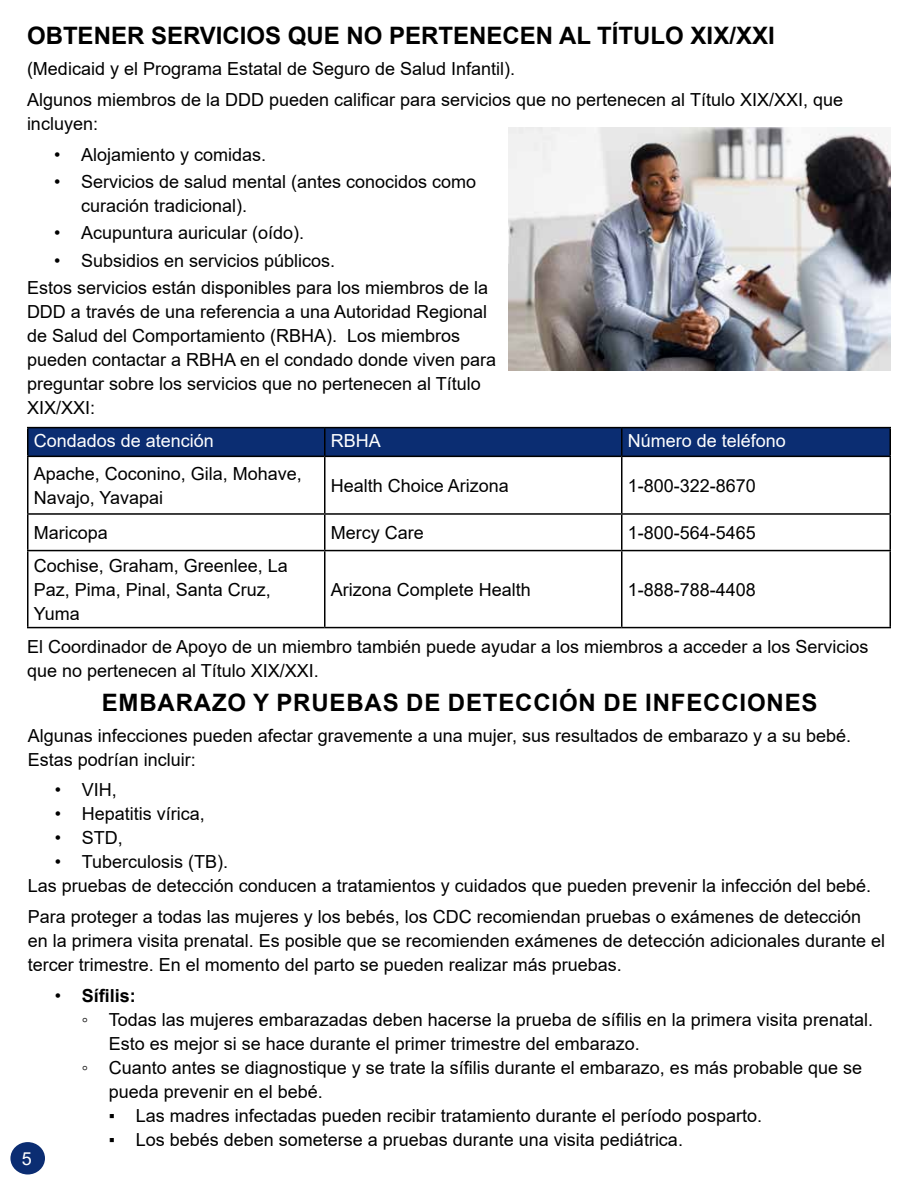
<style>
.page{position:relative;width:918px;height:1188px;background:#fff}
.page>*{position:absolute;margin:0;border:0;box-sizing:border-box;transform-origin:0 0}
.t1{font:700 24px "Arial";color:#000}
.t2{font:700 24px "Arial";letter-spacing:.035em;color:#000}
.t3{font:18px/24px "Arial";color:#000}
.t4{font:18px "Arial";color:#fff}
.t5{font:700 18px "Arial";color:#000}
.s1{font-weight:400}
</style>
<div class="page">
<div style="left:28px;top:428px;width:297px;height:28px;background:#0b2d72"></div>
<div style="left:325px;top:428px;width:297px;height:28px;background:#0b2d72"></div>
<div style="left:622px;top:428px;width:268px;height:28px;background:#0b2d72"></div>
<hr style="left:27px;top:427px;width:298px;height:1px;background:#000">
<svg style="left:27px;top:428px;width:1px;height:28px"></svg>
<hr style="left:325px;top:427px;width:297px;height:1px;background:#000">
<hr style="left:324px;top:428px;width:2px;height:28px;background:#000">
<hr style="left:622px;top:427px;width:269px;height:1px;background:#000">
<svg style="left:621px;top:428px;width:1px;height:28px"></svg>
<svg style="left:890px;top:428px;width:1px;height:28px"></svg>
<hr style="left:27px;top:456px;width:298px;height:1px;background:#000">
<hr style="left:27px;top:457px;width:1px;height:56px;background:#000">
<hr style="left:325px;top:456px;width:297px;height:1px;background:#000">
<hr style="left:324px;top:457px;width:2px;height:56px;background:#000">
<hr style="left:622px;top:456px;width:269px;height:1px;background:#000">
<hr style="left:621px;top:457px;width:1px;height:56px;background:#000">
<hr style="left:890px;top:457px;width:1px;height:56px;background:#000">
<hr style="left:27px;top:513px;width:298px;height:2px;background:#000">
<hr style="left:27px;top:515px;width:1px;height:35px;background:#000">
<hr style="left:325px;top:513px;width:297px;height:2px;background:#000">
<hr style="left:324px;top:515px;width:2px;height:35px;background:#000">
<hr style="left:622px;top:513px;width:269px;height:2px;background:#000">
<hr style="left:621px;top:515px;width:1px;height:35px;background:#000">
<hr style="left:890px;top:515px;width:1px;height:35px;background:#000">
<hr style="left:27px;top:550px;width:298px;height:1px;background:#000">
<hr style="left:27px;top:551px;width:1px;height:76px;background:#000">
<hr style="left:325px;top:550px;width:297px;height:1px;background:#000">
<hr style="left:324px;top:551px;width:2px;height:76px;background:#000">
<hr style="left:622px;top:550px;width:269px;height:1px;background:#000">
<hr style="left:621px;top:551px;width:1px;height:76px;background:#000">
<hr style="left:890px;top:551px;width:1px;height:76px;background:#000">
<hr style="left:27px;top:627px;width:298px;height:1px;background:#000">
<hr style="left:325px;top:627px;width:297px;height:1px;background:#000">
<hr style="left:622px;top:627px;width:269px;height:1px;background:#000">
<img style="left:508px;top:127px;width:383px;height:243px">
<div style="left:10px;top:1142px;width:35px;height:32px;background:#0b2d72;border-radius:50%"></div>
<h1 class="t1" style="left:27px;top:19px;width:749px">OBTENER SERVICIOS QUE NO PERTENECEN AL TÍTULO XIX/XXI</h1>
<p class="t3" style="left:27px;top:53px;width:818px;line-height:30.8px">(Medicaid y el Programa Estatal de Seguro de Salud Infantil).<br>Algunos miembros de la DDD pueden calificar para servicios que no pertenecen al Título XIX/XXI, que</p>
<p class="t3" style="left:27px;top:112px;width:73px">incluyen:</p>
<p class="t3" style="left:54px;top:142px;width:214px">• Alojamiento y comidas.</p>
<p class="t3" style="left:81px;top:170px;width:397px;text-indent:-27px">• Servicios de salud mental (antes conocidos como curación tradicional).</p>
<p class="t3" style="left:54px;top:221px;width:252px">• Acupuntura auricular (oído).</p>
<p class="t3" style="left:27px;top:247px;width:463px;line-height:27.3px;text-indent:27px">• Subsidios en servicios públicos.<br>Estos servicios están disponibles para los miembros de la</p>
<p class="t3" style="left:27px;top:300px;width:471px">DDD a través de una referencia a una Autoridad Regional de Salud del Comportamiento (RBHA). Los miembros pueden contactar a RBHA en el condado donde viven para preguntar sobre los servicios que no pertenecen al Título XIX/XXI:</p>
<p class="t4" style="left:34px;top:428px;width:182px">Condados de atención</p>
<p class="t4" style="left:331px;top:428px;width:52px">RBHA</p>
<p class="t4" style="left:628px;top:428px;width:160px">Número de teléfono</p>
<p class="t3" style="left:34px;top:461px;width:270px">Apache, Coconino, Gila, Mohave,<br>Navajo, Yavapai</p>
<p class="t3" style="left:331px;top:473px;width:180px">Health Choice Arizona</p>
<p class="t3" style="left:628px;top:473px;width:130px">1-800-322-8670</p>
<p class="t3" style="left:34px;top:520px;width:76px">Maricopa</p>
<p class="t3" style="left:331px;top:520px;width:95px">Mercy Care</p>
<p class="t3" style="left:628px;top:520px;width:130px">1-800-564-5465</p>
<p class="t3" style="left:34px;top:553px;width:256px">Cochise, Graham, Greenlee, La<br>Paz, Pima, Pinal, Santa Cruz,<br>Yuma</p>
<p class="t3" style="left:331px;top:577px;width:202px">Arizona Complete Health</p>
<p class="t3" style="left:628px;top:577px;width:130px">1-888-788-4408</p>
<p class="t3" style="left:27px;top:635px;width:843px">El Coordinador de Apoyo de un miembro también puede ayudar a los miembros a acceder a los Servicios que no pertenecen al Título XIX/XXI.</p>
<h1 class="t2" style="left:102px;top:685px;width:717px">EMBARAZO Y PRUEBAS DE DETECCIÓN DE INFECCIONES</h1>
<p class="t3" style="left:28px;top:723px;width:825px">Algunas infecciones pueden afectar gravemente a una mujer, sus resultados de embarazo y a su bebé.<br>Estas podrían incluir:</p>
<p class="t3" style="left:55px;top:778px;width:64px">• VIH,</p>
<p class="t3" style="left:55px;top:802px;width:152px">• Hepatitis vírica,</p>
<p class="t3" style="left:55px;top:826px;width:70px">• STD,</p>
<p class="t3" style="left:28px;top:850px;width:845px;text-indent:27px">• Tuberculosis (TB).<br>Las pruebas de detección conducen a tratamientos y cuidados que pueden prevenir la infección del bebé.</p>
<p class="t3" style="left:28px;top:905px;width:859px">Para proteger a todas las mujeres y los bebés, los CDC recomiendan pruebas o exámenes de detección en la primera visita prenatal. Es posible que se recomienden exámenes de detección adicionales durante el tercer trimestre. En el momento del parto se pueden realizar más pruebas.</p>
<p class="t5" style="left:55px;top:983px;width:83px"><span class="s1">•</span> Sífilis:</p>
<p class="t3" style="left:82px;top:1007px;width:793px">◦ Todas las mujeres embarazadas deben hacerse la prueba de sífilis en la primera visita prenatal.</p>
<p class="t3" style="left:109px;top:1031px;width:533px">Esto es mejor si se hace durante el primer trimestre del embarazo.</p>
<p class="t3" style="left:82px;top:1055px;width:782px">◦ Cuanto antes se diagnostique y se trate la sífilis durante el embarazo, es más probable que se</p>
<p class="t3" style="left:109px;top:1079px;width:216px">pueda prevenir en el bebé.</p>
<p class="t3" style="left:109px;top:1103px;width:655px">▪ Las madres infectadas pueden recibir tratamiento durante el período posparto.</p>
<p class="t3" style="left:109px;top:1127px;width:576px">▪ Los bebés deben someterse a pruebas durante una visita pediátrica.</p>
<p class="t4" style="left:22px;top:1146px;width:12px">5</p>
</div>
